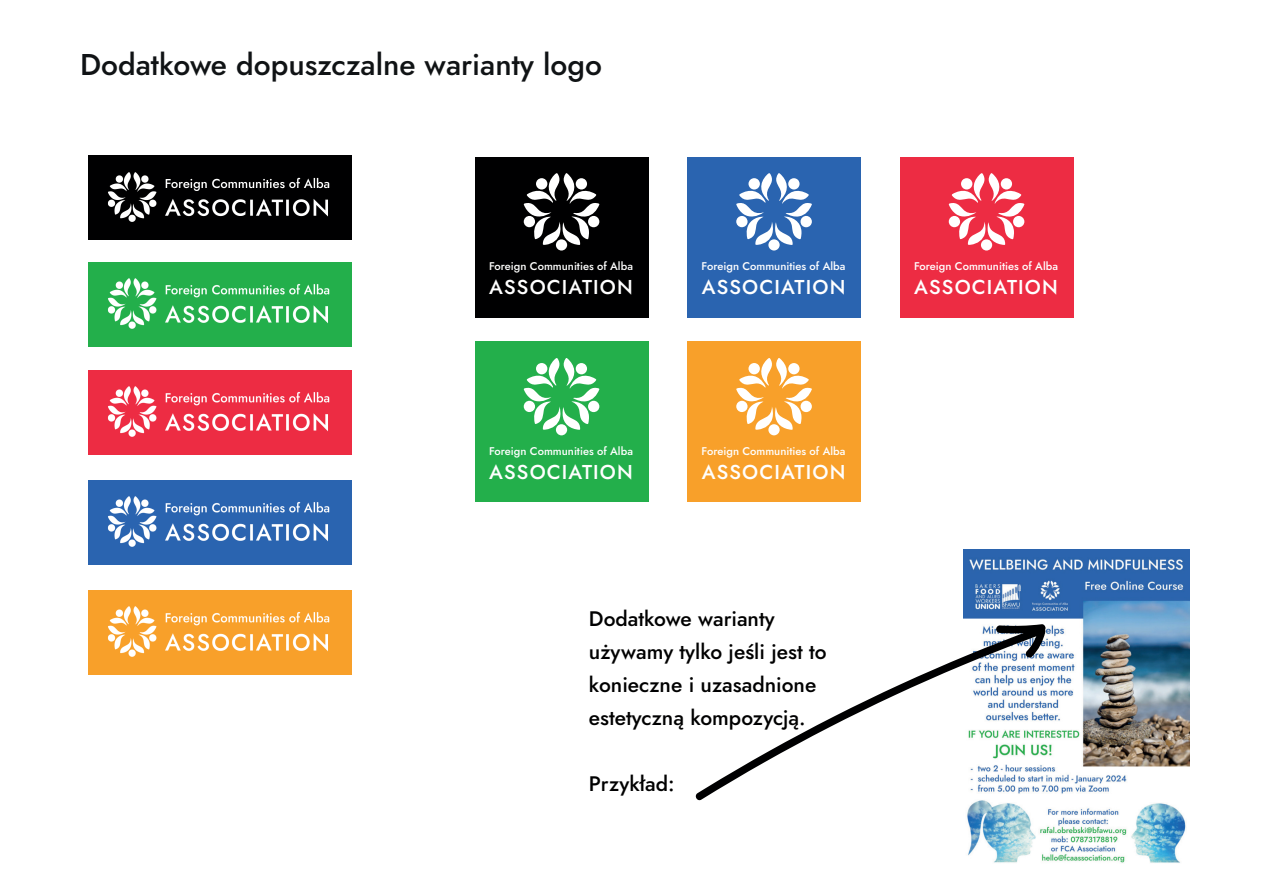
<style>
.page{position:relative;width:1263px;height:893px;background:#fff}
.page>*{position:absolute;margin:0;border:0;box-sizing:border-box;transform-origin:0 0}
.t1{font:500 30px "Jost";color:#101315}
.t2{font:500 21px/33px "Jost";color:#000001}
.t3{font:500 20.1px "Jost";letter-spacing:.055em;color:#fff}
.t4{font:500 11.25px "Jost";color:#fff}
</style>
<div class="page">
<div style="left:88px;top:156px;width:263px;height:84px;background:#000001"></div>
<img style="left:107px;top:172px;width:223px;height:50px">
<div style="left:88px;top:480px;width:263px;height:85px;background:#2a64b0"></div>
<img style="left:108px;top:496px;width:222px;height:51px">
<div style="left:88px;top:371px;width:263px;height:84px;background:#ed2c43"></div>
<img style="left:108px;top:386px;width:222px;height:51px">
<div style="left:88px;top:262px;width:263px;height:85px;background:#23af4b"></div>
<img style="left:108px;top:278px;width:222px;height:51px">
<div style="left:88px;top:590px;width:263px;height:85px;background:#f8a02a"></div>
<img style="left:108px;top:606px;width:222px;height:51px">
<div style="left:475px;top:157px;width:173px;height:160px;background:#000001"></div>
<svg style="left:524px;top:173px;width:76px;height:72px"></svg>
<div style="left:536px;top:178px;width:11px;height:12px;background:#fff;border-radius:50%"></div>
<div style="left:556px;top:239px;width:11px;height:12px;background:#fff;border-radius:50%"></div>
<div style="left:524px;top:216px;width:11px;height:11px;background:#fff;border-radius:50%"></div>
<div style="left:588px;top:216px;width:11px;height:11px;background:#fff;border-radius:50%"></div>
<div style="left:576px;top:178px;width:11px;height:12px;background:#fff;border-radius:50%"></div>
<div style="left:475px;top:342px;width:173px;height:160px;background:#23af4b"></div>
<svg style="left:524px;top:358px;width:76px;height:72px"></svg>
<div style="left:536px;top:363px;width:11px;height:11px;background:#fff;border-radius:50%"></div>
<div style="left:556px;top:424px;width:11px;height:11px;background:#fff;border-radius:50%"></div>
<div style="left:524px;top:401px;width:11px;height:11px;background:#fff;border-radius:50%"></div>
<div style="left:588px;top:401px;width:11px;height:11px;background:#fff;border-radius:50%"></div>
<div style="left:576px;top:363px;width:11px;height:11px;background:#fff;border-radius:50%"></div>
<div style="left:900px;top:157px;width:173px;height:160px;background:#ed2c43"></div>
<svg style="left:948px;top:173px;width:76px;height:72px"></svg>
<div style="left:961px;top:178px;width:11px;height:12px;background:#fff;border-radius:50%"></div>
<div style="left:981px;top:239px;width:11px;height:12px;background:#fff;border-radius:50%"></div>
<div style="left:949px;top:216px;width:11px;height:11px;background:#fff;border-radius:50%"></div>
<div style="left:1013px;top:216px;width:11px;height:11px;background:#fff;border-radius:50%"></div>
<div style="left:1001px;top:178px;width:11px;height:12px;background:#fff;border-radius:50%"></div>
<div style="left:687px;top:157px;width:174px;height:160px;background:#2a64b0"></div>
<svg style="left:736px;top:173px;width:76px;height:72px"></svg>
<div style="left:748px;top:178px;width:12px;height:12px;background:#fff;border-radius:50%"></div>
<div style="left:768px;top:239px;width:12px;height:12px;background:#fff;border-radius:50%"></div>
<div style="left:736px;top:216px;width:12px;height:11px;background:#fff;border-radius:50%"></div>
<div style="left:800px;top:216px;width:12px;height:11px;background:#fff;border-radius:50%"></div>
<div style="left:788px;top:178px;width:11px;height:12px;background:#fff;border-radius:50%"></div>
<div style="left:687px;top:342px;width:174px;height:160px;background:#f8a02a"></div>
<svg style="left:736px;top:358px;width:76px;height:72px"></svg>
<div style="left:748px;top:363px;width:12px;height:11px;background:#fff;border-radius:50%"></div>
<div style="left:768px;top:424px;width:12px;height:11px;background:#fff;border-radius:50%"></div>
<div style="left:736px;top:401px;width:12px;height:11px;background:#fff;border-radius:50%"></div>
<div style="left:800px;top:401px;width:12px;height:11px;background:#fff;border-radius:50%"></div>
<div style="left:788px;top:363px;width:11px;height:11px;background:#fff;border-radius:50%"></div>
<img style="left:964px;top:549px;width:225px;height:314px">
<svg style="left:695px;top:628px;width:346px;height:174px"></svg>
<svg style="left:996px;top:624px;width:50px;height:34px"></svg>
<h1 class="t1" style="left:80px;top:44px;width:523px">Dodatkowe dopuszczalne warianty logo</h1>
<p class="t4" style="left:489px;top:258px;width:145px">Foreign Communities of Alba</p>
<h3 class="t3" style="left:489px;top:273px;width:145px">ASSOCIATION</h3>
<p class="t4" style="left:489px;top:443px;width:145px">Foreign Communities of Alba</p>
<h3 class="t3" style="left:489px;top:458px;width:145px">ASSOCIATION</h3>
<p class="t4" style="left:702px;top:258px;width:145px">Foreign Communities of Alba</p>
<h3 class="t3" style="left:702px;top:273px;width:145px">ASSOCIATION</h3>
<p class="t4" style="left:702px;top:443px;width:145px">Foreign Communities of Alba</p>
<h3 class="t3" style="left:702px;top:458px;width:145px">ASSOCIATION</h3>
<h2 class="t2" style="left:589px;top:602px;width:239px">Dodatkowe warianty używamy tylko jeśli jest to konieczne i uzasadnione estetyczną kompozycją.</h2>
<h2 class="t2" style="left:589px;top:767px;width:87px">Przykład:</h2>
<p class="t4" style="left:914px;top:258px;width:145px">Foreign Communities of Alba</p>
<h3 class="t3" style="left:914px;top:273px;width:145px">ASSOCIATION</h3>
</div>
